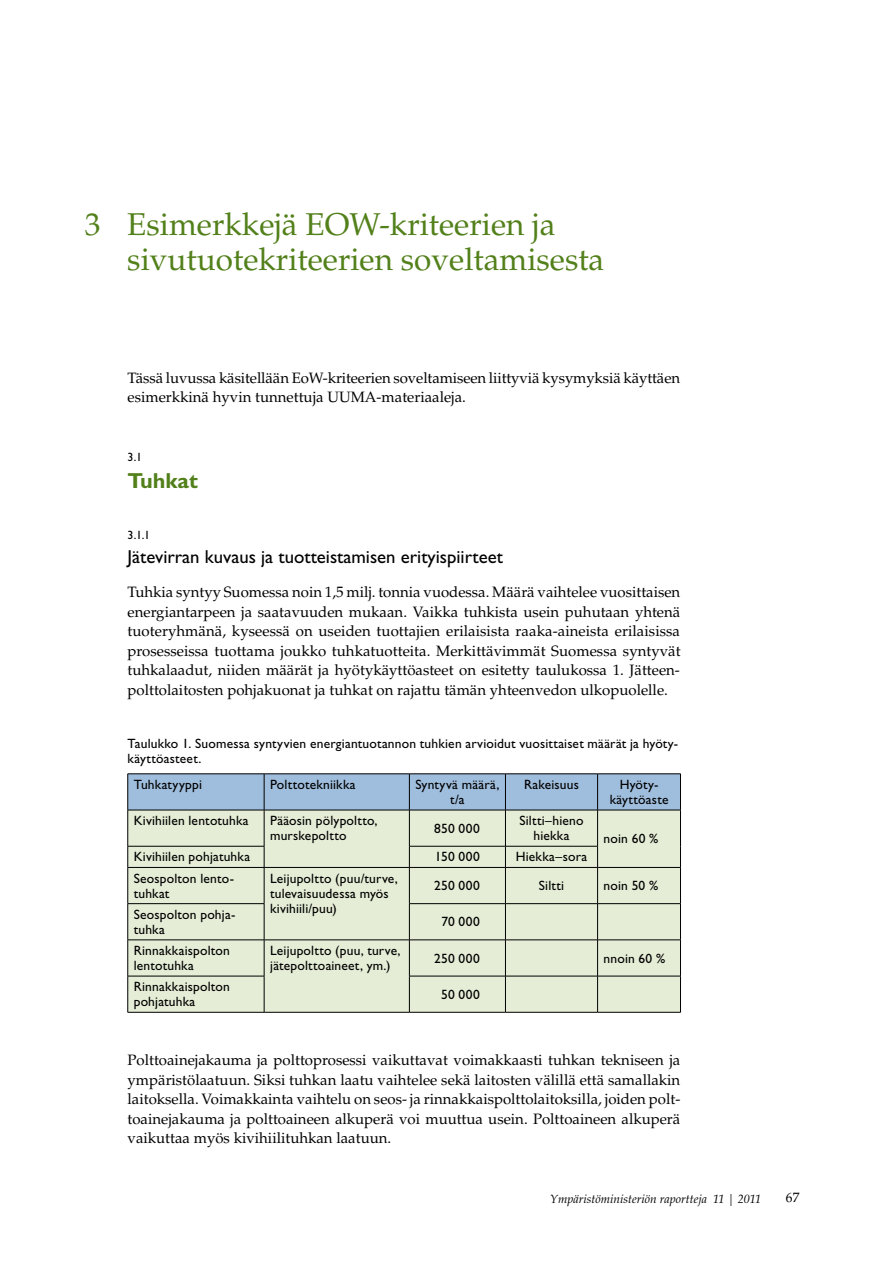
<style>
.page{position:relative;width:893px;height:1263px;background:#fff}
.page>*{position:absolute;margin:0;border:0;box-sizing:border-box;transform-origin:0 0}
.t1{font:31.5px/34.5px "Palatino LT Std";color:#52801a}
.t2{font:700 21.75px "Gill Sans Std";color:#52801a}
.t3{font:18.75px "Gill Sans Std";color:#000}
.t4{font:15px/19.5px "Palatino LT Std";color:#000;text-align:justify}
.t5{font:13.5px/15px "Gill Sans Std";letter-spacing:.015em;color:#000}
.t6{font:13.5px "Palatino LT Std";color:#000}
.t7{font:italic 12px "Palatino LT Std";color:#000}
.t8{font:12px "Gill Sans Std";color:#000}
</style>
<div class="page">
<div style="left:128px;top:774px;width:552px;height:36px;background:#9fbedd"></div>
<div style="left:128px;top:811px;width:552px;height:201px;background:#e5edd6"></div>
<hr style="left:128px;top:773px;width:136px;height:1px;background:#000">
<hr style="left:127px;top:774px;width:1px;height:36px;background:#000">
<hr style="left:264px;top:773px;width:145px;height:1px;background:#000">
<hr style="left:264px;top:774px;width:1px;height:36px;background:#000">
<hr style="left:409px;top:773px;width:96px;height:1px;background:#000">
<hr style="left:409px;top:774px;width:1px;height:36px;background:#000">
<hr style="left:505px;top:773px;width:93px;height:1px;background:#000">
<hr style="left:505px;top:774px;width:1px;height:36px;background:#000">
<hr style="left:598px;top:773px;width:83px;height:1px;background:#000">
<hr style="left:597px;top:774px;width:1px;height:36px;background:#000">
<hr style="left:680px;top:774px;width:1px;height:36px;background:#000">
<hr style="left:128px;top:810px;width:136px;height:1px;background:#000">
<hr style="left:127px;top:810px;width:1px;height:36px;background:#000">
<hr style="left:264px;top:810px;width:145px;height:1px;background:#000">
<hr style="left:264px;top:810px;width:1px;height:36px;background:#000">
<hr style="left:409px;top:810px;width:96px;height:1px;background:#000">
<hr style="left:409px;top:810px;width:1px;height:36px;background:#000">
<hr style="left:505px;top:810px;width:93px;height:1px;background:#000">
<hr style="left:505px;top:810px;width:1px;height:36px;background:#000">
<hr style="left:598px;top:810px;width:83px;height:1px;background:#000">
<hr style="left:597px;top:810px;width:1px;height:36px;background:#000">
<hr style="left:680px;top:810px;width:1px;height:36px;background:#000">
<svg style="left:680px;top:846px;width:1px;height:21px"></svg>
<hr style="left:128px;top:846px;width:136px;height:1px;background:#000">
<svg style="left:127px;top:846px;width:1px;height:21px"></svg>
<svg style="left:264px;top:846px;width:1px;height:21px"></svg>
<hr style="left:409px;top:846px;width:96px;height:1px;background:#000">
<svg style="left:409px;top:846px;width:1px;height:21px"></svg>
<hr style="left:505px;top:846px;width:93px;height:1px;background:#000">
<svg style="left:505px;top:846px;width:1px;height:21px"></svg>
<svg style="left:597px;top:846px;width:1px;height:21px"></svg>
<hr style="left:128px;top:867px;width:136px;height:1px;background:#000">
<hr style="left:127px;top:868px;width:1px;height:35px;background:#000">
<hr style="left:264px;top:867px;width:145px;height:1px;background:#000">
<hr style="left:264px;top:868px;width:1px;height:35px;background:#000">
<hr style="left:409px;top:867px;width:96px;height:1px;background:#000">
<hr style="left:409px;top:868px;width:1px;height:35px;background:#000">
<hr style="left:505px;top:867px;width:93px;height:1px;background:#000">
<hr style="left:505px;top:868px;width:1px;height:35px;background:#000">
<hr style="left:598px;top:867px;width:83px;height:1px;background:#000">
<hr style="left:597px;top:868px;width:1px;height:35px;background:#000">
<hr style="left:680px;top:868px;width:1px;height:35px;background:#000">
<hr style="left:128px;top:903px;width:136px;height:1px;background:#000">
<hr style="left:127px;top:904px;width:1px;height:36px;background:#000">
<hr style="left:264px;top:904px;width:1px;height:36px;background:#000">
<hr style="left:409px;top:903px;width:96px;height:1px;background:#000">
<hr style="left:409px;top:904px;width:1px;height:36px;background:#000">
<hr style="left:505px;top:903px;width:93px;height:1px;background:#000">
<hr style="left:505px;top:904px;width:1px;height:36px;background:#000">
<hr style="left:598px;top:903px;width:83px;height:1px;background:#000">
<hr style="left:597px;top:904px;width:1px;height:36px;background:#000">
<hr style="left:680px;top:904px;width:1px;height:36px;background:#000">
<hr style="left:128px;top:939px;width:136px;height:1px;background:#000">
<hr style="left:127px;top:940px;width:1px;height:36px;background:#000">
<hr style="left:264px;top:939px;width:145px;height:1px;background:#000">
<hr style="left:264px;top:940px;width:1px;height:36px;background:#000">
<hr style="left:264px;top:1012px;width:145px;height:1px;background:#000">
<hr style="left:409px;top:939px;width:96px;height:1px;background:#000">
<hr style="left:409px;top:940px;width:1px;height:36px;background:#000">
<hr style="left:505px;top:939px;width:93px;height:1px;background:#000">
<hr style="left:505px;top:940px;width:1px;height:36px;background:#000">
<hr style="left:598px;top:939px;width:83px;height:1px;background:#000">
<hr style="left:597px;top:940px;width:1px;height:36px;background:#000">
<hr style="left:680px;top:940px;width:1px;height:36px;background:#000">
<hr style="left:128px;top:976px;width:136px;height:1px;background:#000">
<hr style="left:127px;top:976px;width:1px;height:36px;background:#000">
<hr style="left:264px;top:976px;width:1px;height:36px;background:#000">
<hr style="left:128px;top:1012px;width:136px;height:1px;background:#000">
<hr style="left:409px;top:976px;width:96px;height:1px;background:#000">
<hr style="left:409px;top:976px;width:1px;height:36px;background:#000">
<hr style="left:505px;top:976px;width:93px;height:1px;background:#000">
<hr style="left:505px;top:976px;width:1px;height:36px;background:#000">
<hr style="left:598px;top:976px;width:83px;height:1px;background:#000">
<hr style="left:597px;top:976px;width:1px;height:36px;background:#000">
<hr style="left:680px;top:976px;width:1px;height:36px;background:#000">
<hr style="left:409px;top:1012px;width:96px;height:1px;background:#000">
<hr style="left:505px;top:1012px;width:93px;height:1px;background:#000">
<hr style="left:598px;top:1012px;width:83px;height:1px;background:#000">
<h1 class="t1" style="left:127px;top:208px;width:479px;text-indent:-43px">3 Esimerkkejä EOW-kriteerien ja sivutuotekriteerien soveltamisesta</h1>
<p class="t4" style="left:128px;top:368px;width:554px">Tässä luvussa käsitellään EoW-kriteerien soveltamiseen liittyviä kysymyksiä käyttäen esimerkkinä hyvin tunnettuja UUMA-materiaaleja.</p>
<p class="t8" style="left:128px;top:450px;width:16px">3.1</p>
<h2 class="t2" style="left:128px;top:467px;width:72px">Tuhkat</h2>
<p class="t8" style="left:128px;top:528px;width:24px">3.1.1</p>
<p class="t3" style="left:128px;top:545px;width:377px">Jätevirran kuvaus ja tuotteistamisen erityispiirteet</p>
<p class="t4" style="left:128px;top:582px;width:555px">Tuhkia syntyy Suomessa noin 1,5 milj. tonnia vuodessa. Määrä vaihtelee vuosittaisen energiantarpeen ja saatavuuden mukaan. Vaikka tuhkista usein puhutaan yhtenä tuoteryhmänä, kyseessä on useiden tuottajien erilaisista raaka-aineista erilaisissa prosesseissa tuottama joukko tuhkatuotteita. Merkittävimmät Suomessa syntyvät tuhkalaadut, niiden määrät ja hyötykäyttöasteet on esitetty taulukossa 1. Jätteen&shy;polttolaitosten pohjakuonat ja tuhkat on rajattu tämän yhteenvedon ulkopuolelle.</p>
<p class="t5" style="left:128px;top:736px;width:552px">Taulukko 1. Suomessa syntyvien energiantuotannon tuhkien arvioidut vuosittaiset määrät ja hyöty&shy;käyttöasteet.</p>
<p class="t5" style="left:134px;top:777px;width:70px">Tuhkatyyppi</p>
<p class="t5" style="left:270px;top:777px;width:87px">Polttotekniikka</p>
<p class="t5" style="left:415px;top:777px;width:85px;text-align:center">Syntyvä määrä, t/a</p>
<p class="t5" style="left:524px;top:777px;width:56px">Rakeisuus</p>
<p class="t5" style="left:610px;top:777px;width:60px;text-align:center">Hyöty&shy;käyttöaste</p>
<p class="t5" style="left:134px;top:813px;width:116px">Kivihiilen lentotuhka</p>
<p class="t5" style="left:270px;top:813px;width:109px">Pääosin pölypoltto, murskepoltto</p>
<p class="t5" style="left:434px;top:821px;width:47px">850 000</p>
<p class="t5" style="left:519px;top:813px;width:66px;text-align:center">Siltti–hieno hiekka</p>
<p class="t5" style="left:604px;top:831px;width:56px">noin 60 %</p>
<p class="t5" style="left:134px;top:849px;width:118px">Kivihiilen pohjatuhka</p>
<p class="t5" style="left:435px;top:849px;width:47px">150 000</p>
<p class="t5" style="left:516px;top:849px;width:73px">Hiekka–sora</p>
<p class="t5" style="left:134px;top:871px;width:102px">Seospolton lento&shy;tuhkat</p>
<p class="t5" style="left:270px;top:871px;width:129px">Leijupoltto (puu/turve, tulevaisuudessa myös kivihiili/puu)</p>
<p class="t5" style="left:434px;top:878px;width:47px">250 000</p>
<p class="t5" style="left:539px;top:878px;width:27px">Siltti</p>
<p class="t5" style="left:604px;top:878px;width:56px">noin 50 %</p>
<p class="t5" style="left:134px;top:907px;width:103px">Seospolton pohja&shy;tuhka</p>
<p class="t5" style="left:441px;top:914px;width:40px">70 000</p>
<p class="t5" style="left:134px;top:943px;width:98px">Rinnakkaispolton lentotuhka</p>
<p class="t5" style="left:270px;top:943px;width:132px">Leijupoltto (puu, turve, jätepolttoaineet, ym.)</p>
<p class="t5" style="left:434px;top:950px;width:47px">250 000</p>
<p class="t5" style="left:604px;top:950px;width:63px">nnoin 60 %</p>
<p class="t5" style="left:134px;top:979px;width:98px">Rinnakkaispolton pohjatuhka</p>
<p class="t5" style="left:441px;top:987px;width:40px">50 000</p>
<p class="t4" style="left:128px;top:1050px;width:554px">Polttoainejakauma ja polttoprosessi vaikuttavat voimakkaasti tuhkan tekniseen ja ympäristölaatuun. Siksi tuhkan laatu vaihtelee sekä laitosten välillä että samallakin laitoksella. Voimakkainta vaihtelu on seos- ja rinnakkaispolttolaitoksilla, joiden polt&shy;toainejakauma ja polttoaineen alkuperä voi muuttua usein. Polttoaineen alkuperä vaikuttaa myös kivihiilituhkan laatuun.</p>
<p class="t7" style="left:550px;top:1192px;width:212px">Ympäristöministeriön raportteja 11 | 2011</p>
<p class="t6" style="left:786px;top:1190px;width:15px">67</p>
</div>
